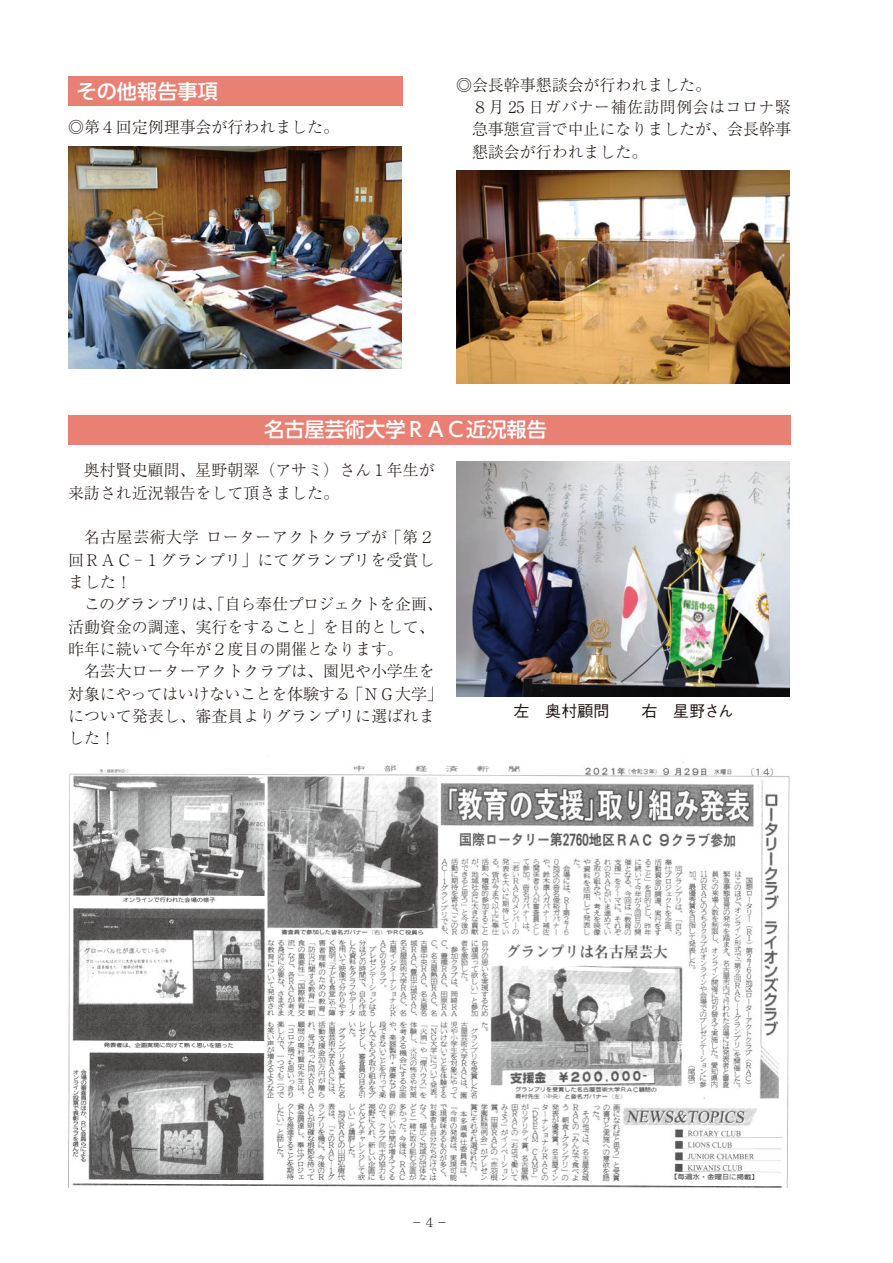
<style>
.page{position:relative;width:893px;height:1263px;background:#fff}
.page>*{position:absolute;margin:0;border:0;box-sizing:border-box;transform-origin:0 0}
.t1{font:500 20.25px "UD Shin Go Pr 6 N";color:#fff}
.t2{font:300 15.9px/22.4px "Ryumin Pr 6 N";color:#231916}
.t3{font:500 15.9px "Gothic BBB Pr 6";letter-spacing:.005em;color:#231916}
.t4{font:300 12.75px "Ryumin Pr 6 N";color:#231916}
</style>
<div class="page">
<div style="left:68px;top:415px;width:723px;height:29px;background:#e88074"></div>
<img style="left:68px;top:761px;width:722px;height:426px">
<img style="left:456px;top:462px;width:334px;height:234px">
<img style="left:68px;top:147px;width:334px;height:221px">
<img style="left:456px;top:171px;width:334px;height:213px">
<div style="left:68px;top:77px;width:335px;height:29px;background:#e88074"></div>
<p class="t1" style="left:77px;top:75px;width:143px">その他報告事項</p>
<p class="t2" style="left:68px;top:115px;width:273px">◎第４回定例理事会が行われました。</p>
<p class="t2" style="left:472px;top:73px;width:320px;text-indent:-16px">◎会長幹事懇談会が行われました。<br>８月 25 日ガバナー補佐訪問例会はコロナ緊急事態宣言で中止になりましたが、会長幹事懇談会が行われました。</p>
<p class="t1" style="left:264px;top:413px;width:284px">名古屋芸術大学ＲＡＣ近況報告</p>
<p class="t2" style="left:68px;top:458px;width:368px;text-indent:16px">奥村賢史顧問、星野朝翠（アサミ）さん１年生が来訪され近況報告をして頂きました。</p>
<p class="t2" style="left:68px;top:525px;width:368px;text-align:justify;text-indent:16px">名古屋芸術大学 ローターアクトクラブが 「第２回ＲＡＣ-１グランプリ」にてグランプリを受賞しました！</p>
<p class="t2" style="left:68px;top:592px;width:376px;text-indent:16px">このグランプリは、「自ら奉仕プロジェクトを企画、活動資金の調達、実行をすること」を目的として、昨年に続いて今年が２度目の開催となります。</p>
<p class="t2" style="left:68px;top:659px;width:376px;text-indent:16px">名芸大ローターアクトクラブは、園児や小学生を対象にやってはいけないことを体験する「ＮＧ大学」について発表し、審査員よりグランプリに選ばれました！</p>
<p class="t3" style="left:513px;top:698px;width:222px">左　奥村顧問　　右　星野さん</p>
<p class="t4" style="left:410px;top:1212px;width:40px">－４－</p>
</div>
